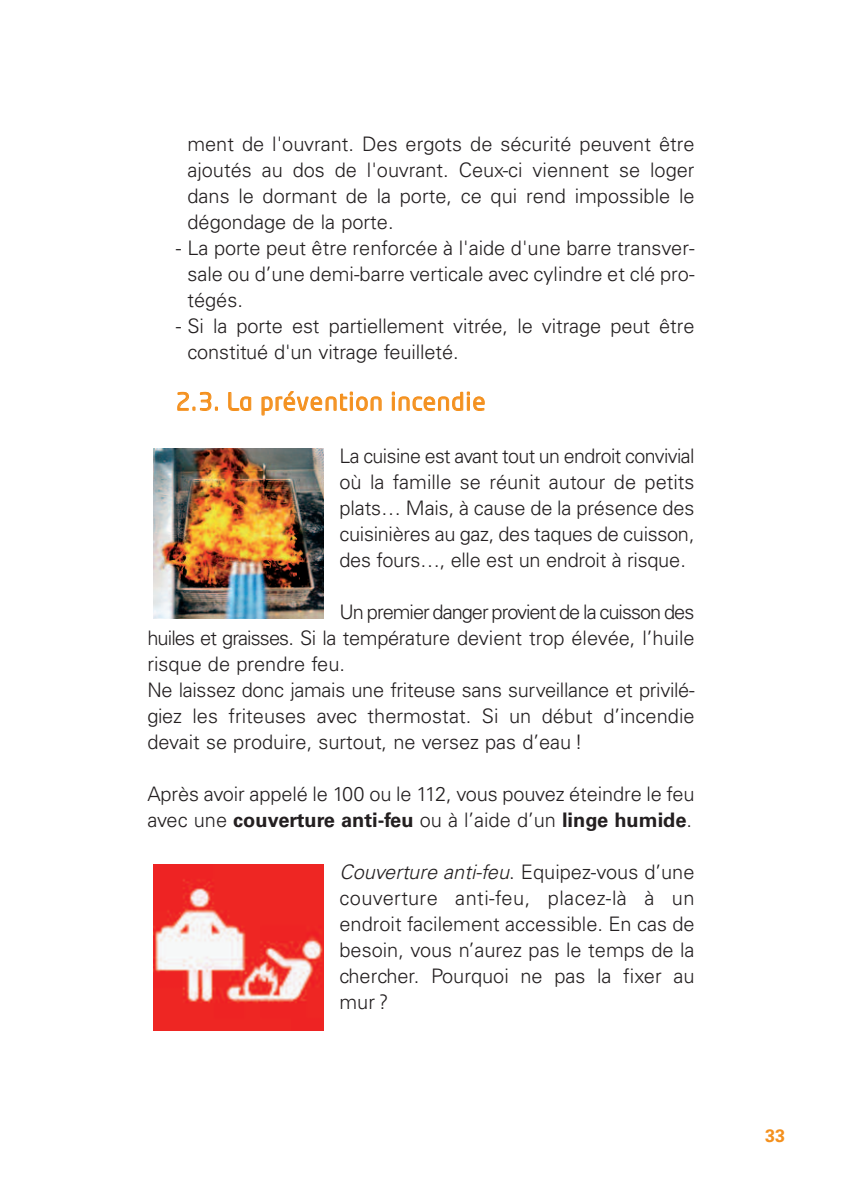
<style>
.page{position:relative;width:842px;height:1191px;background:#fff}
.page>*{position:absolute;margin:0;border:0;box-sizing:border-box;transform-origin:0 0}
.t1{font:24px "Neo Tech";letter-spacing:.04em;color:#f4901d}
.t2{font:300 20px/26px "Univers";letter-spacing:-.005em;color:#231f20;text-align:justify}
.t3{font:700 18px "Univers";color:#f4901d}
.s1{font-weight:700}
.s2{font-style:italic}
</style>
<div class="page">
<img style="left:153px;top:864px;width:170px;height:166px">
<img style="left:153px;top:448px;width:170px;height:170px">
<p class="t2" style="left:187px;top:132px;width:509px">ment de l'ouvrant. Des ergots de sécurité peuvent être ajoutés au dos de l'ouvrant. Ceux-ci viennent se loger dans le dormant de la porte, ce qui rend impossible le dégondage de la porte.</p>
<p class="t2" style="left:187px;top:236px;width:509px;text-indent:-12px">- La porte peut être renforcée à l'aide d'une barre transver&shy;sale ou d’une demi-barre verticale avec cylindre et clé pro&shy;tégés.</p>
<p class="t2" style="left:187px;top:314px;width:509px;text-indent:-12px">- Si la porte est partiellement vitrée, le vitrage peut être constitué d'un vitrage feuilleté.</p>
<p class="t1" style="left:176px;top:392px;width:311px">2.3. La prévention incendie</p>
<p class="t2" style="left:339px;top:444px;width:357px">La cuisine est avant tout un endroit convivial où la famille se réunit autour de petits plats… Mais, à cause de la présence des cuisinières au gaz, des taques de cuisson, des fours…, elle est un endroit à risque.</p>
<p class="t2" style="left:147px;top:600px;width:549px;text-align:left;text-indent:192px">Un premier danger provient de la cuisson des huiles et graisses. Si la température devient trop élevée, l’huile risque de prendre feu.<br>Ne laissez donc jamais une friteuse sans surveillance et privilé&shy;giez les friteuses avec thermostat. Si un début d’incendie devait se produire, surtout, ne versez pas d’eau !</p>
<p class="t2" style="left:147px;top:782px;width:549px">Après avoir appelé le 100 ou le 112, vous pouvez éteindre le feu avec une <span class="s1">couverture anti-feu</span> ou à l’aide d’un <span class="s1">linge humide</span>.</p>
<p class="t2" style="left:339px;top:860px;width:357px"><span class="s2">Couverture anti-feu</span>. Equipez-vous d’une couverture anti-feu, placez-là à un endroit facilement accessible. En cas de besoin, vous n’aurez pas le temps de la chercher. Pourquoi ne pas la fixer au mur ?</p>
<p class="t3" style="left:765px;top:1128px;width:22px">33</p>
</div>
